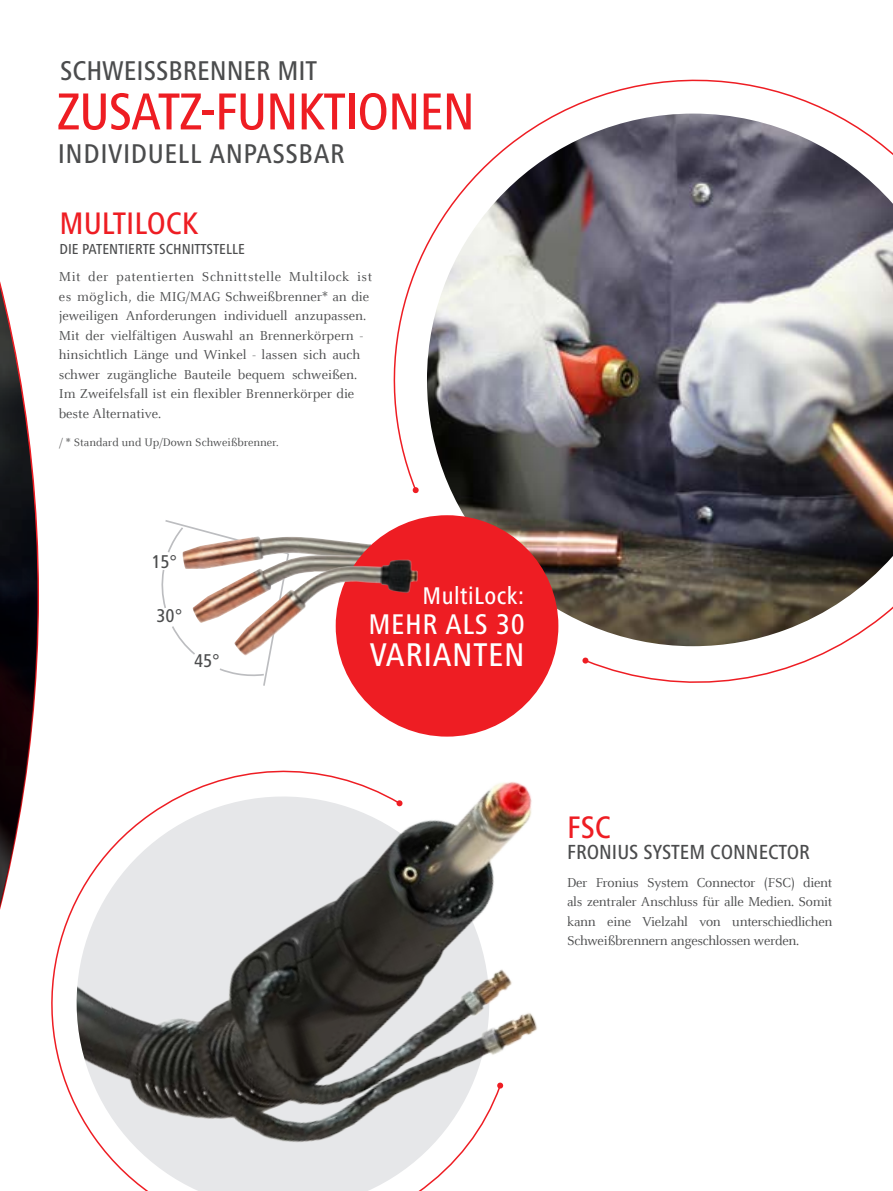
<style>
.page{position:relative;width:893px;height:1191px;background:#fff}
.page>*{position:absolute;margin:0;border:0;box-sizing:border-box;transform-origin:0 0}
.t1{font:500 condensed 53.85px "Frutiger Next LTW1 G";color:#ee1d23}
.t2{font:500 condensed 34.05px "Frutiger Next LTW1 G";letter-spacing:.02em;color:#fff}
.t3{font:500 condensed 32.25px "Frutiger Next LTW1 G";color:#ee1d23}
.t4{font:500 condensed 29.55px "Frutiger Next LTW1 G";letter-spacing:.02em;color:#fff}
.t5{font:500 condensed 28.05px "Frutiger Next LTW1 G";color:#4b4c4d}
.t6{font:500 condensed 24.9px "Frutiger Next LTW1 G";color:#fff}
.t7{font:500 condensed 21.15px "Frutiger Next LTW1 G";color:#4b4c4d}
.t8{font:500 condensed 19.2px "Frutiger Next LTW1 G";color:#4b4c4d}
.t9{font:500 condensed 15px "Frutiger Next LTW1 G";color:#4b4c4d}
.t10{font:14.25px/19.5px "Celeste Offc Pro";color:#4b4c4d}
.t11{font:12px "Celeste Offc Pro";color:#4b4c4d}
</style>
<div class="page">
<svg style="left:0;top:281px;width:39px;height:629px"></svg>
<svg style="left:0;top:478px;width:38px;height:429px;background:#2c2226"></svg>
<svg style="left:372px;top:79px;width:467px;height:604px"></svg>
<svg style="left:582px;top:657px;width:7px;height:7px"></svg>
<svg style="left:412px;top:487px;width:7px;height:6px"></svg>
<img style="left:427px;top:114px;width:466px;height:532px">
<svg style="left:161px;top:520px;width:110px;height:150px"></svg>
<img style="left:183px;top:536px;width:188px;height:33px">
<img style="left:192px;top:555px;width:169px;height:68px">
<svg style="left:21px;top:758px;width:18px;height:152px"></svg>
<img style="left:51px;top:670px;width:584px;height:521px">
<div style="left:336px;top:515px;width:222px;height:221px;background:#ee1d23;border-radius:50%"></div>
<img style="left:234px;top:559px;width:184px;height:97px">
<h3 class="t5" style="left:60px;top:54px;width:15px">SCHWEISSBRENNER</h3>
<h3 class="t5" style="left:277px;top:54px;width:14px">MIT</h3>
<h1 class="t1" style="left:57px;top:81px;width:25px">ZUSATZ</h1>
<h1 class="t1" style="left:200px;top:81px;width:63px">-FUNKTIONEN</h1>
<h3 class="t5" style="left:58px;top:138px;width:13px">INDI</h3>
<h3 class="t5" style="left:108px;top:138px;width:29px">VIDUELL</h3>
<h3 class="t5" style="left:209px;top:138px;width:16px">ANPASSBAR</h3>
<h3 class="t3" style="left:59px;top:205px;width:15px">MULTI</h3>
<h3 class="t3" style="left:134px;top:205px;width:65px">LOCK</h3>
<p class="t9" style="left:59px;top:240px;width:31px">DIE PATENTIERTE</p>
<p class="t9" style="left:159px;top:240px;width:87px">SCHNITTSTELLE</p>
<p class="t10" style="left:59px;top:267px;width:315px">Mit der patentierten Schnittstelle Multilock ist es möglich, die MIG/MAG Schweißbrenner* an die jeweiligen Anforderungen individuell anzupassen.<br>Mit der vielfältigen Auswahl an Brennerkörpern - hinsichtlich Länge und Winkel - lassen sich auch schwer zugängliche Bauteile bequem schweißen.<br>Im Zweifelsfall ist ein flexibler Brennerkörper die beste Alternative.</p>
<p class="t11" style="left:59px;top:435px;width:221px">/ * Standard und Up/Down Schweißbrenner.</p>
<h3 class="t8" style="left:151px;top:550px;width:27px">15°</h3>
<h3 class="t8" style="left:156px;top:605px;width:27px">30°</h3>
<h3 class="t8" style="left:194px;top:650px;width:27px">45°</h3>
<h3 class="t6" style="left:423px;top:581px;width:103px">M ULTILOCK:</h3>
<h2 class="t2" style="left:370px;top:635px;width:156px">VARIANTEN</h2>
<h3 class="t4" style="left:368px;top:607px;width:158px">M EHR ALS 30</h3>
<h3 class="t3" style="left:567px;top:808px;width:45px">FSC</h3>
<h3 class="t7" style="left:567px;top:839px;width:244px">FRONIUS SYSTEM CONNECTOR</h3>
<p class="t10" style="left:567px;top:872px;width:267px;text-align:justify">Der Fronius System Connector (FSC) dient als zentraler Anschluss für alle Medien. Somit kann eine Vielzahl von unterschiedlichen Schweißbrennern angeschlossen werden.</p>
</div>
